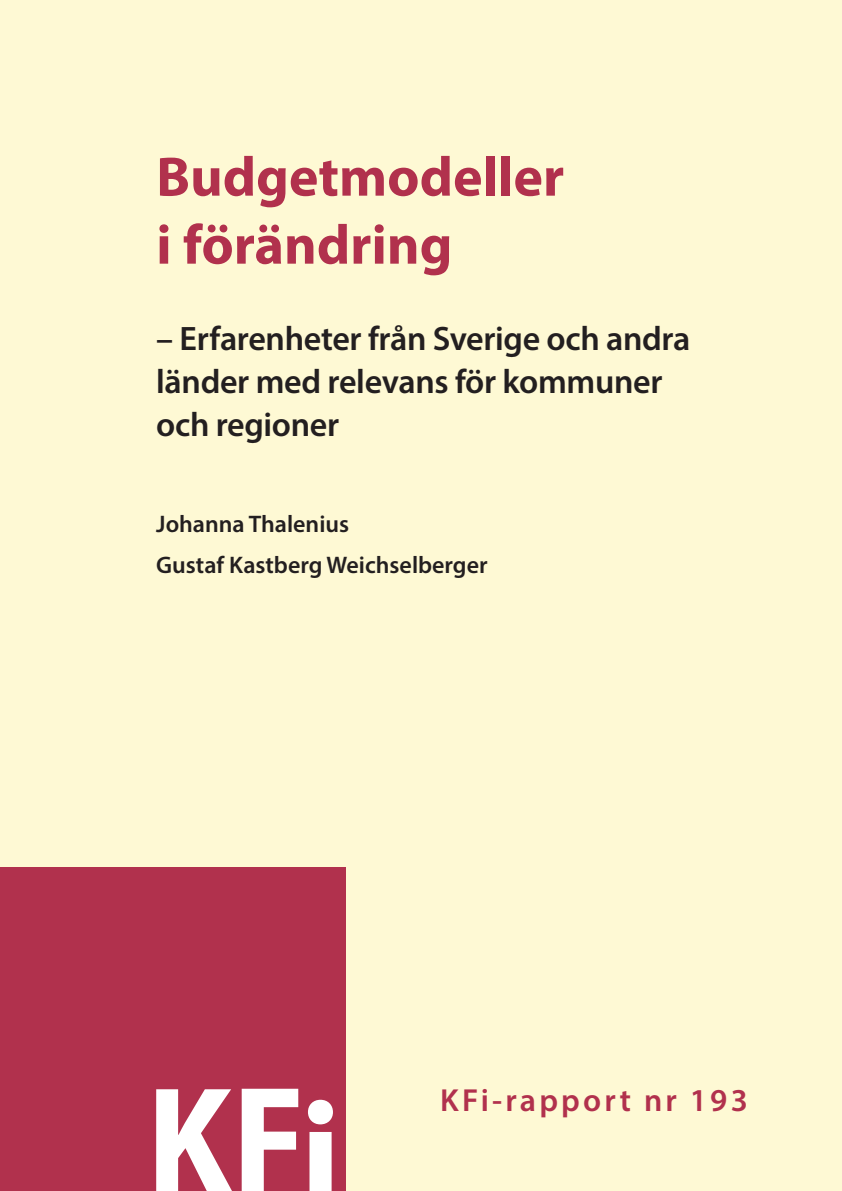
<style>
.page{position:relative;width:842px;height:1191px;background:#fef9d4}
.page>*{position:absolute;margin:0;border:0;box-sizing:border-box;transform-origin:0 0}
.t1{font:700 56px/68px "Myriad Pro";color:#b1314d}
.t2{font:600 34px/43px "Myriad Pro";letter-spacing:-.01em;color:#231f20}
.t3{font:600 32px "Myriad Pro";letter-spacing:.1em;color:#b1314d}
.t4{font:600 24px/40px "Myriad Pro";color:#231f20}
</style>
<div class="page">
<div style="left:0;top:867px;width:346px;height:324px;background:#b1314d"></div>
<svg style="left:156px;top:1089px;width:76px;height:102px"></svg>
<svg style="left:242px;top:1088px;width:56px;height:103px"></svg>
<svg style="left:308px;top:1099px;width:25px;height:92px"></svg>
<h1 class="t1" style="left:156px;top:141px;width:409px">Budgetmodeller i förändring</h1>
<p class="t2" style="left:156px;top:316px;width:536px">– Erfarenheter från Sverige och andra länder med relevans för kommuner och regioner</p>
<p class="t4" style="left:156px;top:504px;width:333px">Johanna Thalenius<br>Gustaf Kastberg Weichselberger</p>
<p class="t3" style="left:440px;top:1079px;width:309px">KFi-rapport nr 193</p>
</div>
